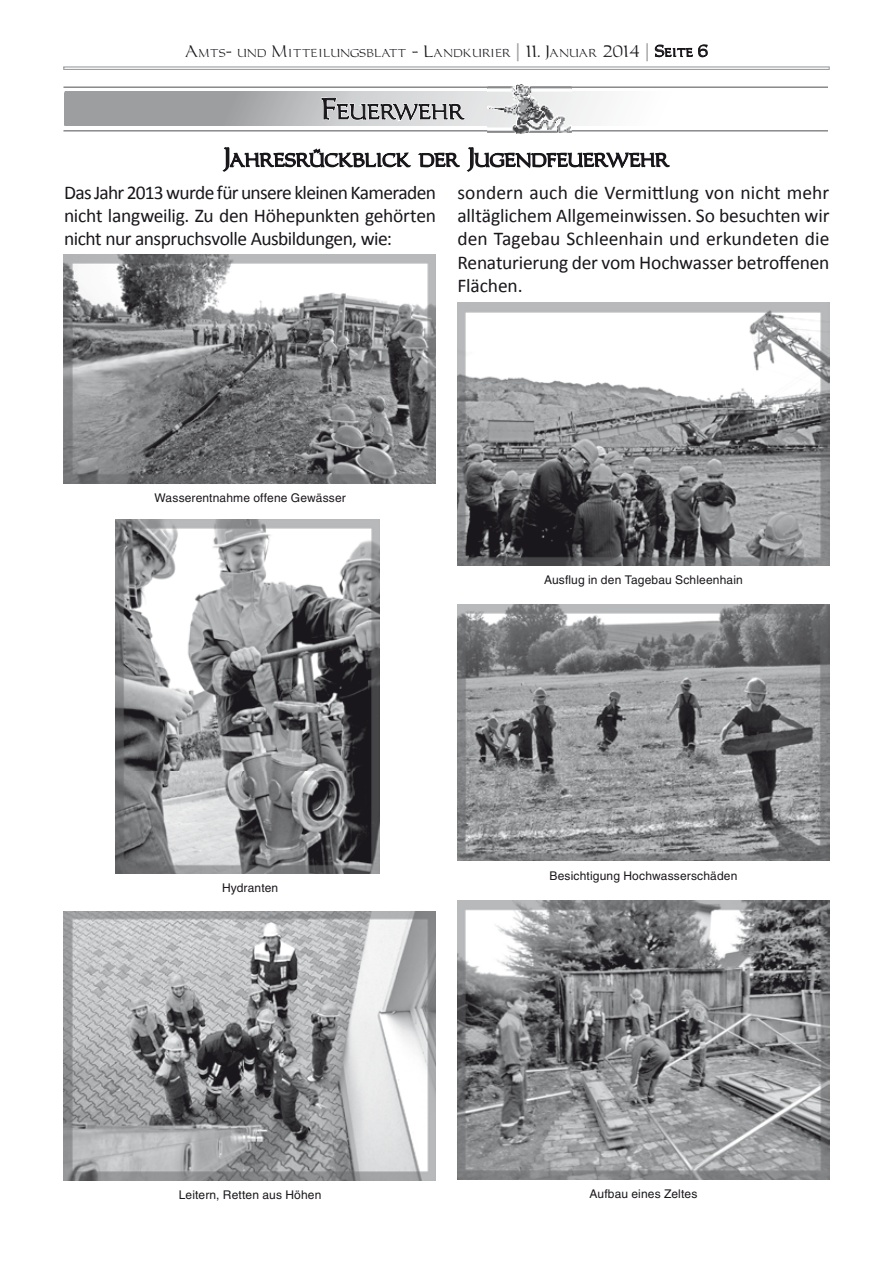
<style>
.page{position:relative;width:893px;height:1263px;background:#fff}
.page>*{position:absolute;margin:0;border:0;box-sizing:border-box;transform-origin:0 0}
.t1{font:19.5px/23.4px "Calibri";letter-spacing:-.015em;color:#1a171c;text-align:justify}
.t2{font:15px "Carleton";color:#1a171c}
.t3{font:12px "Helvetica";letter-spacing:.01em;color:#1a171c}
.s1{font-size:18px;color:#9d9ea0}
</style>
<div class="page">
<svg style="left:63px;top:44px;width:767px;height:247px"></svg>
<img style="left:64px;top:254px;width:372px;height:229px">
<img style="left:115px;top:520px;width:265px;height:353px">
<img style="left:64px;top:911px;width:372px;height:269px">
<img style="left:457px;top:302px;width:372px;height:264px">
<img style="left:457px;top:604px;width:372px;height:257px">
<img style="left:457px;top:900px;width:372px;height:279px">
<p class="t2" style="left:185px;top:42px;width:524px">Amts- und Mitteilungsblatt – Landkurier <span class="s1">|</span> 11. Januar 2014 <span class="s1">|</span> Seite 6</p>
<p class="t1" style="left:64px;top:180px;width:373px">Das Jahr 2013 wurde für unsere kleinen Kameraden nicht langweilig. Zu den Höhepunkten gehörten nicht nur anspruchsvolle Ausbildungen, wie:</p>
<p class="t1" style="left:457px;top:180px;width:374px">sondern auch die Vermittlung von nicht mehr alltäglichem Allgemeinwissen. So besuchten wir den Tagebau Schleenhain und erkundeten die Renaturierung der vom Hochwasser betroffenen Flächen.</p>
<p class="t3" style="left:154px;top:490px;width:193px">Wasserentnahme offene Gewässer</p>
<p class="t3" style="left:544px;top:573px;width:200px">Ausflug in den Tagebau Schleenhain</p>
<p class="t3" style="left:222px;top:880px;width:58px">Hydranten</p>
<p class="t3" style="left:549px;top:869px;width:189px">Besichtigung Hochwasserschäden</p>
<p class="t3" style="left:179px;top:1187px;width:144px">Leitern, Retten aus Höhen</p>
<p class="t3" style="left:590px;top:1187px;width:109px">Aufbau eines Zeltes</p>
</div>
